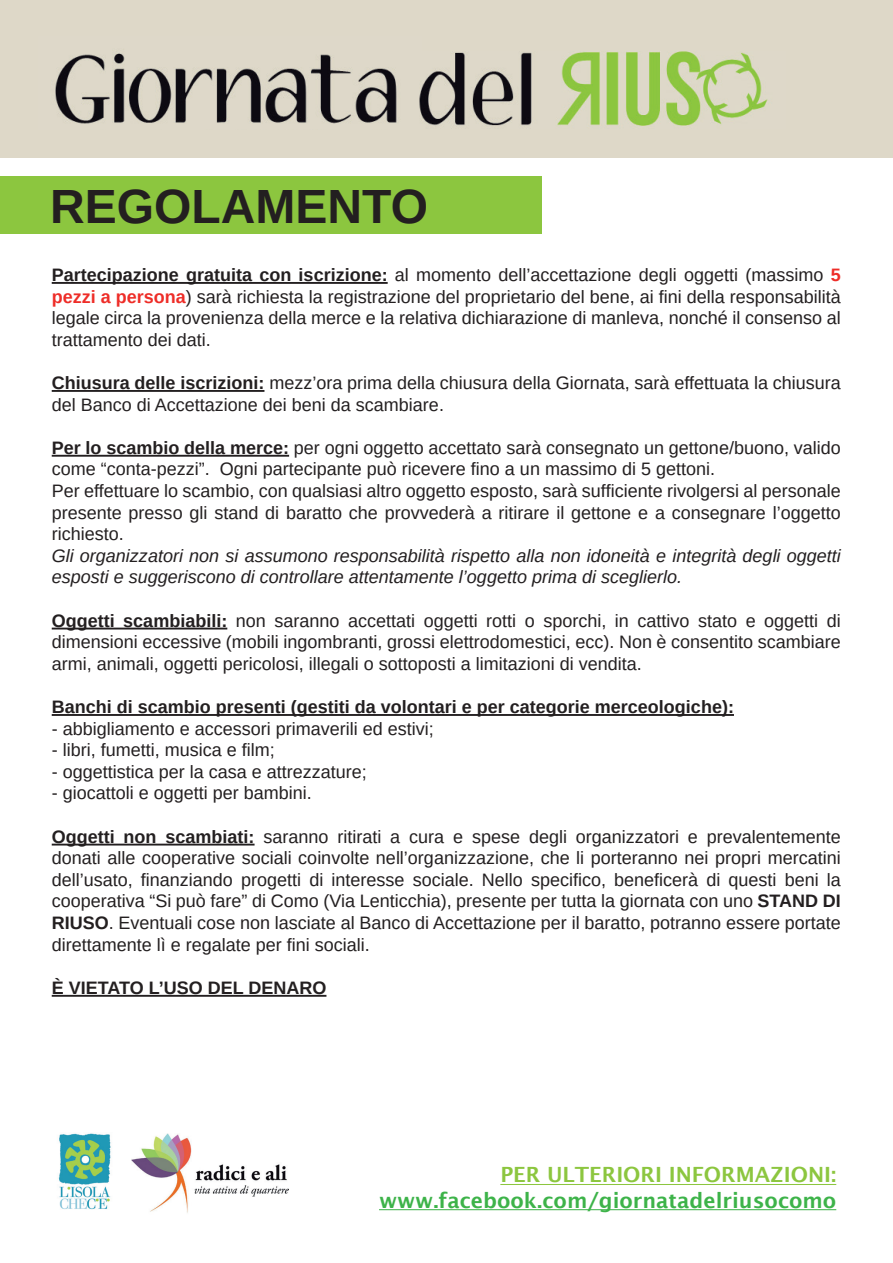
<style>
.page{position:relative;width:893px;height:1263px;background:#fff}
.page>*{position:absolute;margin:0;border:0;box-sizing:border-box;transform-origin:0 0}
.t1{font:700 48px "Arimo";color:#231f20}
.t2{font:600 21px "Lucida Sans";color:#3db349}
.t3{font:600 21px "Lucida Sans";color:#8cc63f}
.t4{font:18px/21.6px "Arimo";color:#231f20;text-align:justify}
.t5{font:italic 18px/21.6px "Arimo";color:#231f20}
.t6{font:700 18px "Arimo";color:#231f20}
.s1{font-weight:700}
.s2{font-weight:700;color:#ee2d28}
</style>
<div class="page">
<div style="left:0;top:0;width:893px;height:157px;background:#ded8c8"></div>
<div style="left:0;top:176px;width:541px;height:58px;background:#8cc63f"></div>
<img style="left:55px;top:53px;width:342px;height:71px">
<img style="left:419px;top:51px;width:349px;height:75px">
<hr style="left:52px;top:282px;width:336px;height:2px;background:#231f20">
<hr style="left:52px;top:390px;width:212px;height:2px;background:#231f20">
<hr style="left:52px;top:455px;width:237px;height:2px;background:#231f20">
<hr style="left:52px;top:628px;width:175px;height:1px;background:#231f20">
<hr style="left:52px;top:714px;width:682px;height:2px;background:#231f20">
<hr style="left:52px;top:844px;width:203px;height:1px;background:#231f20">
<hr style="left:52px;top:995px;width:274px;height:2px;background:#231f20">
<hr style="left:500px;top:1184px;width:336px;height:1px;background:#8cc63f">
<hr style="left:379px;top:1209px;width:457px;height:1px;background:#3db349">
<img style="left:131px;top:1134px;width:157px;height:79px">
<img style="left:58px;top:1133px;width:53px;height:76px">
<h1 class="t1" style="left:50px;top:173px;width:379px">REGOLAMENTO</h1>
<p class="t4" style="left:52px;top:264px;width:791px"><span class="s1">Partecipazione gratuita con iscrizione:</span> al momento dell’accettazione degli oggetti (massimo <span class="s2">5 pezzi a persona</span>) sarà richiesta la registrazione del proprietario del bene, ai fini della responsabilità legale circa la provenienza della merce e la relativa dichiarazione di manleva, nonché il consenso al trattamento dei dati.</p>
<p class="t4" style="left:52px;top:372px;width:791px"><span class="s1">Chiusura delle iscrizioni:</span> mezz’ora prima della chiusura della Giornata, sarà effettuata la chiusura del Banco di Accettazione dei beni da scambiare.</p>
<p class="t4" style="left:52px;top:437px;width:791px;text-align:left"><span class="s1">Per lo scambio della merce:</span> per ogni oggetto accettato sarà consegnato un gettone/buono, valido come “conta-pezzi”. Ogni partecipante può ricevere fino a un massimo di 5 gettoni.<br>Per effettuare lo scambio, con qualsiasi altro oggetto esposto, sarà sufficiente rivolgersi al personale presente presso gli stand di baratto che provvederà a ritirare il gettone e a consegnare l’oggetto richiesto.</p>
<p class="t5" style="left:52px;top:545px;width:791px">Gli organizzatori non si assumono responsabilità rispetto alla non idoneità e integrità degli oggetti esposti e suggeriscono di controllare attentamente l’oggetto prima di sceglierlo.</p>
<p class="t4" style="left:52px;top:610px;width:791px"><span class="s1">Oggetti scambiabili:</span> non saranno accettati oggetti rotti o sporchi, in cattivo stato e oggetti di dimensioni eccessive (mobili ingombranti, grossi elettrodomestici, ecc). Non è consentito scambiare armi, animali, oggetti pericolosi, illegali o sottoposti a limitazioni di vendita.</p>
<p class="t6" style="left:52px;top:694px;width:684px">Banchi di scambio presenti (gestiti da volontari e per categorie merceologiche):</p>
<p class="t4" style="left:52px;top:718px;width:384px">- abbigliamento e accessori primaverili ed estivi;</p>
<p class="t4" style="left:52px;top:739px;width:225px">- libri, fumetti, musica e film;</p>
<p class="t4" style="left:52px;top:761px;width:317px">- oggettistica per la casa e attrezzature;</p>
<p class="t4" style="left:52px;top:782px;width:262px">- giocattoli e oggetti per bambini.</p>
<p class="t4" style="left:52px;top:826px;width:791px"><span class="s1">Oggetti non scambiati:</span> saranno ritirati a cura e spese degli organizzatori e prevalentemente donati alle cooperative sociali coinvolte nell’organizzazione, che li porteranno nei propri mercatini dell’usato, finanziando progetti di interesse sociale. Nello specifico, beneficerà di questi beni la cooperativa “Si può fare” di Como (Via Lenticchia), presente per tutta la giornata con uno <span class="s1">STAND DI RIUSO</span>. Eventuali cose non lasciate al Banco di Accettazione per il baratto, potranno essere portate direttamente lì e regalate per fini sociali.</p>
<p class="t6" style="left:52px;top:975px;width:276px">È VIETATO L’USO DEL DENARO</p>
<p class="t3" style="left:500px;top:1163px;width:337px">PER ULTERIORI INFORMAZIONI:</p>
<p class="t2" style="left:379px;top:1188px;width:459px">www.facebook.com/giornatadelriusocomo</p>
</div>
